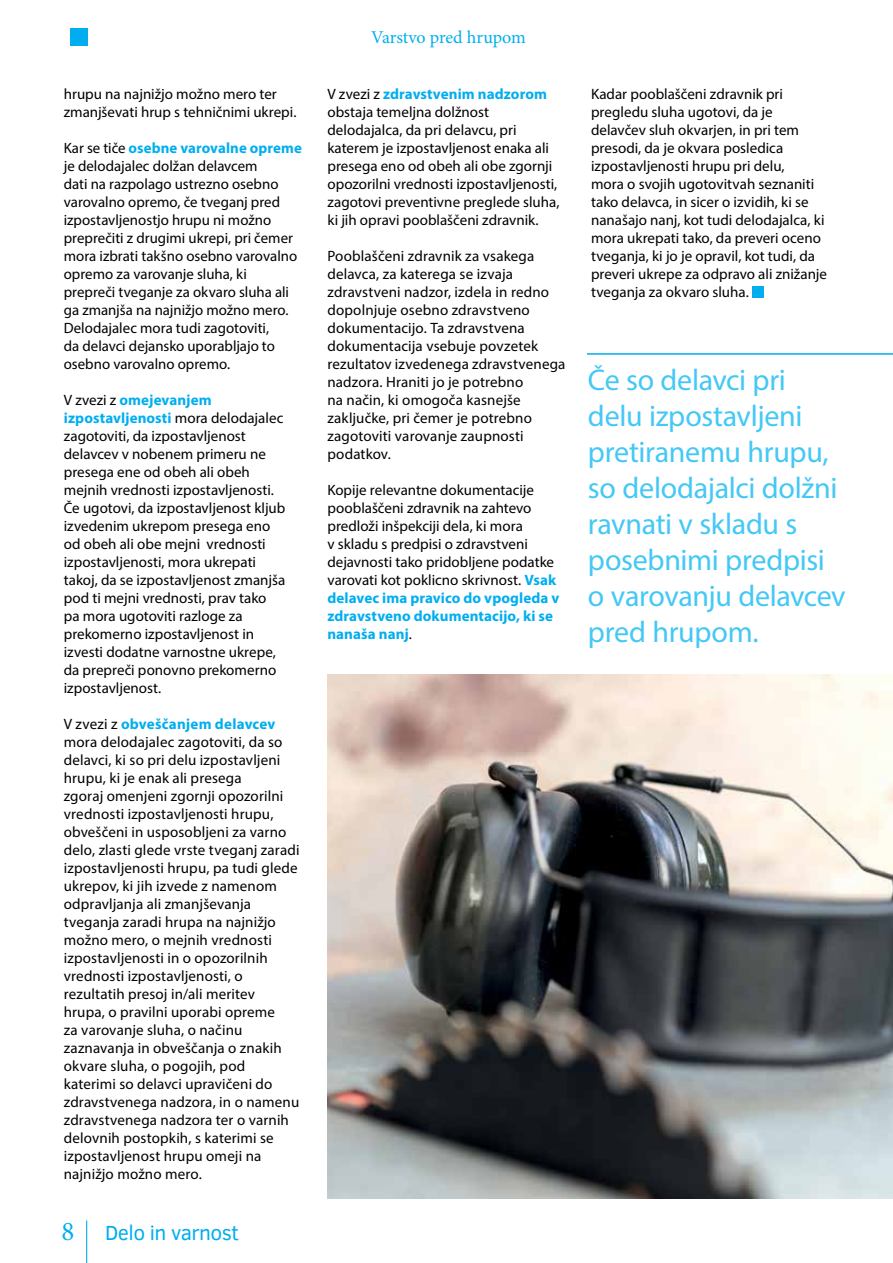
<style>
.page{position:relative;width:893px;height:1263px;background:#fff}
.page>*{position:absolute;margin:0;border:0;box-sizing:border-box;transform-origin:0 0}
.t1{font:30px/36px "Myriad Pro";letter-spacing:-.01em;color:#44c8f5}
.t2{font:21px "Clear Sans";letter-spacing:-.025em;color:#00aeef}
.t3{font:18px "Minion Pro";letter-spacing:-.005em;color:#00aeef}
.t4{font:15px/18px "Myriad Pro";letter-spacing:.005em;color:#000}
.s1{font-weight:700;color:#00aeef}
.s2{font-family:"Minion Pro";font-size:27px}
</style>
<div class="page">
<hr style="left:86px;top:1220px;width:1px;height:43px;background:#00aeef">
<div style="left:71px;top:29px;width:17px;height:17px;background:#00aeef"></div>
<div style="left:752px;top:286px;width:12px;height:12px;background:#00aeef"></div>
<img style="left:327px;top:675px;width:566px;height:523px">
<hr style="left:587px;top:353px;width:306px;height:2px;background:#00aeef">
<p class="t4" style="left:64px;top:85px;width:234px">hrupu na najnižjo možno mero ter zmanjševati hrup s tehničnimi ukrepi.</p>
<p class="t4" style="left:64px;top:139px;width:240px">Kar se tiče <span class="s1">osebne varovalne opreme </span>je delodajalec dolžan delavcem<br>dati na razpolago ustrezno osebno varovalno opremo, če tveganj pred izpostavljenostjo hrupu ni možno preprečiti z drugimi ukrepi, pri čemer mora izbrati takšno osebno varovalno opremo za varovanje sluha, ki prepreči tveganje za okvaro sluha ali ga zmanjša na najnižjo možno mero.<br>Delodajalec mora tudi zagotoviti,<br>da delavci dejansko uporabljajo to osebno varovalno opremo.</p>
<p class="t4" style="left:64px;top:391px;width:223px">V zvezi z <span class="s1">omejevanjem izpostavljenosti</span> mora delodajalec zagotoviti, da izpostavljenost delavcev v nobenem primeru ne presega ene od obeh ali obeh mejnih vrednosti izpostavljenosti.<br>Če ugotovi, da izpostavljenost kljub izvedenim ukrepom presega eno od obeh ali obe mejni vrednosti izpostavljenosti, mora ukrepati takoj, da se izpostavljenost zmanjša pod ti mejni vrednosti, prav tako pa mora ugotoviti razloge za prekomerno izpostavljenost in izvesti dodatne varnostne ukrepe, da prepreči ponovno prekomerno izpostavljenost.</p>
<p class="t4" style="left:64px;top:715px;width:237px">V zvezi z <span class="s1">obveščanjem delavcev </span>mora delodajalec zagotoviti, da so delavci, ki so pri delu izpostavljeni hrupu, ki je enak ali presega<br>zgoraj omenjeni zgornji opozorilni vrednosti izpostavljenosti hrupu, obveščeni in usposobljeni za varno delo, zlasti glede vrste tveganj zaradi izpostavljenosti hrupu, pa tudi glede ukrepov, ki jih izvede z namenom odpravljanja ali zmanjševanja tveganja zaradi hrupa na najnižjo možno mero, o mejnih vrednosti izpostavljenosti in o opozorilnih vrednosti izpostavljenosti, o rezultatih presoj in/ali meritev hrupa, o pravilni uporabi opreme<br>za varovanje sluha, o načinu zaznavanja in obveščanja o znakih okvare sluha, o pogojih, pod katerimi so delavci upravičeni do zdravstvenega nadzora, in o namenu zdravstvenega nadzora ter o varnih delovnih postopkih, s katerimi se izpostavljenost hrupu omeji na najnižjo možno mero.</p>
<h2 class="t2" style="left:61px;top:1219px;width:179px"><span class="s2">8</span> Delo in varnost</h2>
<p class="t3" style="left:371px;top:25px;width:156px">Varstvo pred hrupom</p>
<p class="t4" style="left:327px;top:85px;width:234px">V zvezi z <span class="s1">zdravstvenim nadzorom </span>obstaja temeljna dolžnost delodajalca, da pri delavcu, pri katerem je izpostavljenost enaka ali presega eno od obeh ali obe zgornji opozorilni vrednosti izpostavljenosti, zagotovi preventivne preglede sluha, ki jih opravi pooblaščeni zdravnik.</p>
<p class="t4" style="left:327px;top:247px;width:240px">Pooblaščeni zdravnik za vsakega delavca, za katerega se izvaja zdravstveni nadzor, izdela in redno dopolnjuje osebno zdravstveno dokumentacijo. Ta zdravstvena dokumentacija vsebuje povzetek rezultatov izvedenega zdravstvenega nadzora. Hraniti jo je potrebno<br>na način, ki omogoča kasnejše zaključke, pri čemer je potrebno zagotoviti varovanje zaupnosti podatkov.</p>
<p class="t4" style="left:327px;top:481px;width:233px">Kopije relevantne dokumentacije pooblaščeni zdravnik na zahtevo predloži inšpekciji dela, ki mora<br>v skladu s predpisi o zdravstveni dejavnosti tako pridobljene podatke varovati kot poklicno skrivnost. <span class="s1">Vsak delavec ima pravico do vpogleda v zdravstveno dokumentacijo, ki se nanaša nanj</span>.</p>
<p class="t4" style="left:591px;top:85px;width:238px">Kadar pooblaščeni zdravnik pri pregledu sluha ugotovi, da je delavčev sluh okvarjen, in pri tem presodi, da je okvara posledica izpostavljenosti hrupu pri delu,<br>mora o svojih ugotovitvah seznaniti tako delavca, in sicer o izvidih, ki se nanašajo nanj, kot tudi delodajalca, ki mora ukrepati tako, da preveri oceno tveganja, ki jo je opravil, kot tudi, da preveri ukrepe za odpravo ali znižanje tveganja za okvaro sluha.</p>
<h1 class="t1" style="left:588px;top:361px;width:259px">Če so delavci pri delu izpostavljeni pretiranemu hrupu, so delodajalci dolžni ravnati v skladu s posebnimi predpisi o varovanju delavcev pred hrupom.</h1>
</div>
